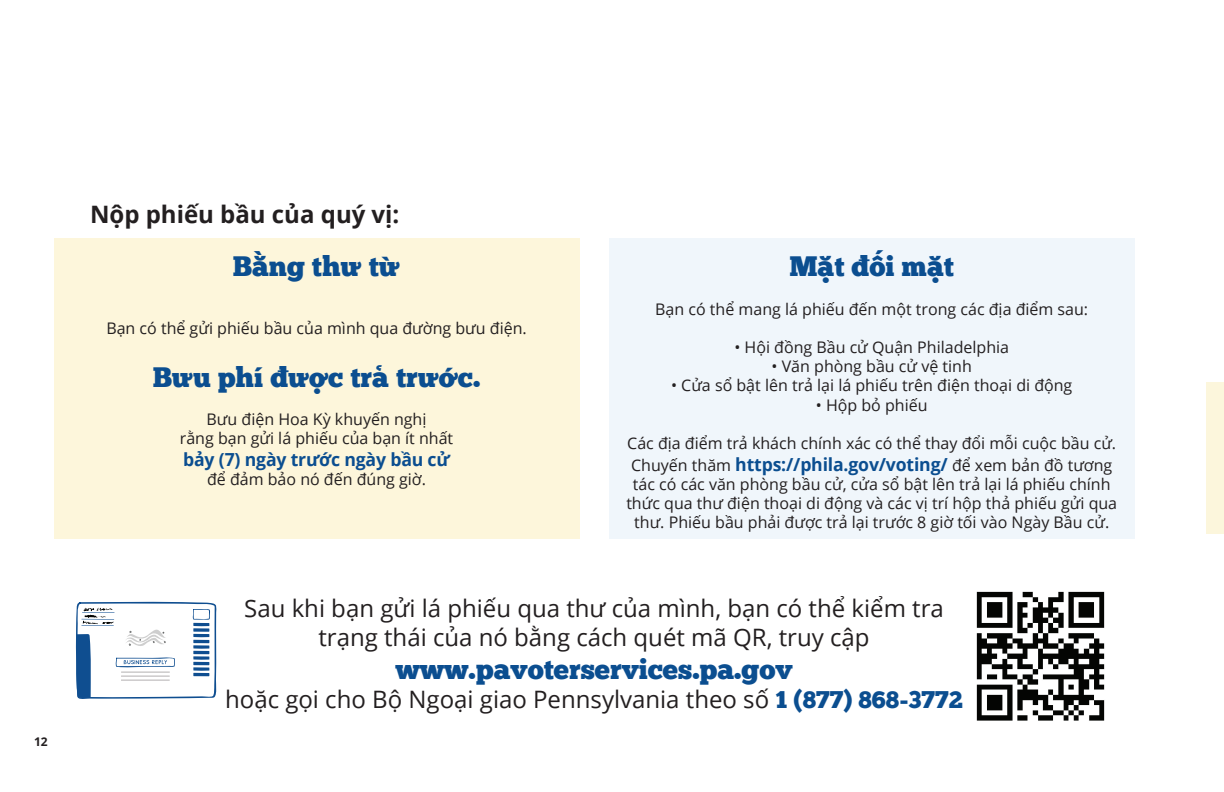
<style>
.page{position:relative;width:1224px;height:792px;background:#fff}
.page>*{position:absolute;margin:0;border:0;box-sizing:border-box;transform-origin:0 0}
.t1{font:28px "Chunk Five Ex";color:#0b4e90}
.t2{font:24px/28.8px "Open Sans";color:#231f20;text-align:center}
.t3{font:700 24px "Open Sans";color:#231f20}
.t4{font:700 18px "Open Sans";letter-spacing:-.01em;color:#0b4e90}
.t5{font:16px/19.2px "Open Sans";color:#231f20;text-align:center}
.t6{font:700 12px "Open Sans";color:#231f20}
.s1{font-weight:700;font-size:18px;color:#0b4e90}
.s2{font-family:"Chunk Five Ex";color:#0b4e90}
</style>
<div class="page">
<div style="left:55px;top:238px;width:525px;height:300px;background:#fdf6db"></div>
<div style="left:609px;top:238px;width:525px;height:300px;background:#f0f6fb"></div>
<svg style="left:75px;top:601px;width:142px;height:98px"></svg>
<img style="left:976px;top:591px;width:129px;height:130px">
<div style="left:1206px;top:382px;width:18px;height:152px;background:#fcf6dc"></div>
<p class="t6" style="left:34px;top:733px;width:15px">12</p>
<h2 class="t3" style="left:90px;top:197px;width:311px">Nộp phiếu bầu của quý vị:</h2>
<h1 class="t1" style="left:233px;top:245px;width:169px">Bằng thư từ</h1>
<p class="t5" style="left:106px;top:318px;width:422px">Bạn có thể gửi phiếu bầu của mình qua đường bưu điện.</p>
<h1 class="t1" style="left:153px;top:356px;width:329px">Bưu phí được trả trước.</h1>
<p class="t5" style="left:180px;top:409px;width:275px">Bưu điện Hoa Kỳ khuyến nghị<br>rằng bạn gửi lá phiếu của bạn ít nhất</p>
<p class="t4" style="left:183px;top:447px;width:268px">bảy (7) ngày trước ngày bầu cử</p>
<p class="t5" style="left:207px;top:469px;width:220px">để đảm bảo nó đến đúng giờ.</p>
<h1 class="t1" style="left:789px;top:245px;width:166px">Mặt đối mặt</h1>
<p class="t5" style="left:655px;top:299px;width:434px">Bạn có thể mang lá phiếu đến một trong các địa điểm sau:</p>
<p class="t5" style="left:734px;top:337px;width:276px">• Hội đồng Bầu cử Quận Philadelphia</p>
<p class="t5" style="left:772px;top:356px;width:202px">• Văn phòng bầu cử vệ tinh</p>
<p class="t5" style="left:671px;top:376px;width:403px">• Cửa sổ bật lên trả lại lá phiếu trên điện thoại di động</p>
<p class="t5" style="left:816px;top:395px;width:113px">• Hộp bỏ phiếu</p>
<p class="t5" style="left:627px;top:432px;width:491px;line-height:21.6px;text-align:left">Các địa điểm trả khách chính xác có thể thay đổi mỗi cuộc bầu cử.<br>Chuyến thăm <span class="s1">https://phila.gov/voting/</span> để xem bản đồ tương</p>
<p class="t5" style="left:626px;top:474px;width:492px">tác có các văn phòng bầu cử, cửa sổ bật lên trả lại lá phiếu chính thức qua thư điện thoại di động và các vị trí hộp thả phiếu gửi qua thư. Phiếu bầu phải được trả lại trước 8 giờ tối vào Ngày Bầu cử.</p>
<h2 class="t2" style="left:244px;top:593px;width:701px">Sau khi bạn gửi lá phiếu qua thư của mình, bạn có thể kiểm tra trạng thái của nó bằng cách quét mã QR, truy cập</h2>
<h1 class="t1" style="left:395px;top:648px;width:399px">www.pavoterservices.pa.gov</h1>
<h2 class="t2" style="left:225px;top:684px;width:739px">hoặc gọi cho Bộ Ngoại giao Pennsylvania theo số <span class="s2">1 (877) 868-3772</span></h2>
</div>
